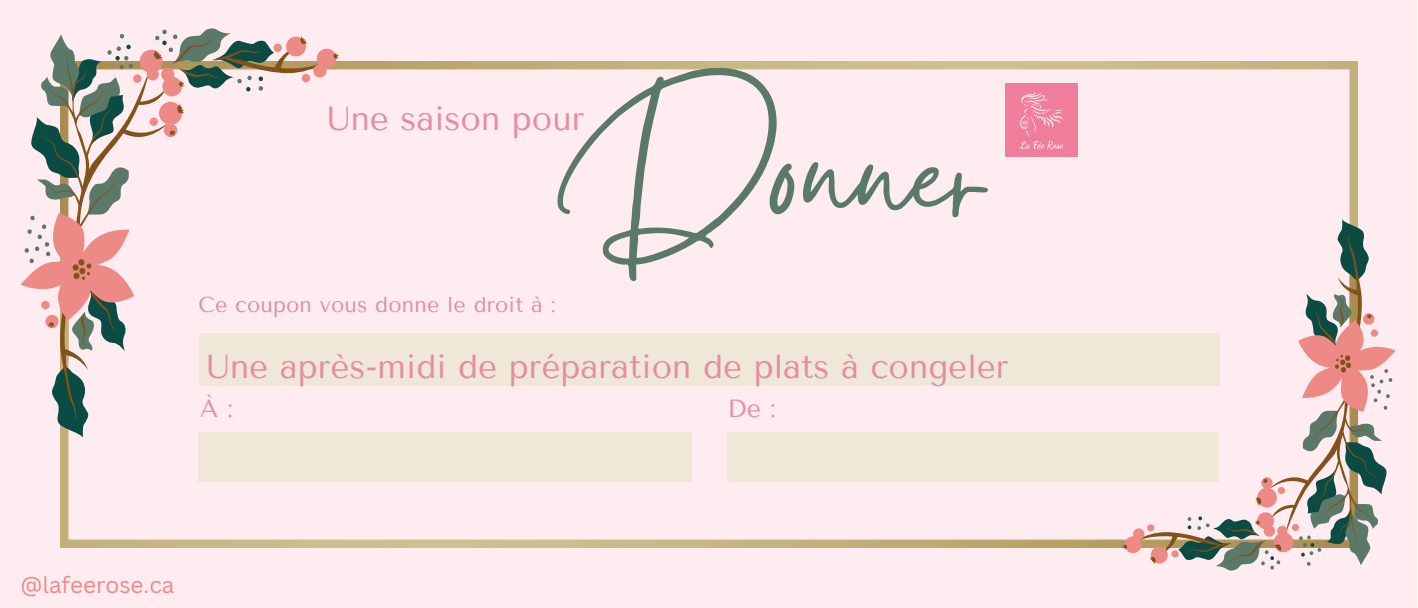
<style>
.page{position:relative;width:1418px;height:608px;background:#fff}
.page>*{position:absolute;margin:0;border:0;box-sizing:border-box;transform-origin:0 0}
.t1{font:177.08px "Gistesy";color:#5a7969}
.t2{font:33.07px "Tenor Sans";color:#e58ca2}
.t3{font:24.75px "Tenor Sans";color:#e58ca2}
.t4{font:22.5px "Canva Sans";color:#ed8a85}
.t5{font:21.38px "Tenor Sans";letter-spacing:.01em;color:#e58ca2}
</style>
<div class="page">
<div style="left:0;top:0;width:1417px;height:607px;background:#fee6eb"></div>
<img style="left:339px;top:61px;width:1018px;height:158px">
<img style="left:61px;top:437px;width:1061px;height:110px">
<svg style="left:1337px;top:228px;width:27px;height:65px;fill:#0a4c43"></svg>
<svg style="left:1215px;top:293px;width:147px;height:278px"></svg>
<svg style="left:1215px;top:298px;width:147px;height:14px"></svg>
<svg style="left:1215px;top:312px;width:180px;height:217px"></svg>
<svg style="left:1122px;top:313px;width:250px;height:251px"></svg>
<svg style="left:57px;top:351px;width:32px;height:76px;fill:#0a4c43"></svg>
<svg style="left:60px;top:329px;width:66px;height:16px"></svg>
<svg style="left:21px;top:35px;width:207px;height:294px"></svg>
<svg style="left:48px;top:36px;width:291px;height:292px"></svg>
<div style="left:199px;top:333px;width:1020px;height:53px;background:#efe7d8"></div>
<div style="left:199px;top:432px;width:493px;height:49px;background:#efe7d8"></div>
<div style="left:727px;top:432px;width:492px;height:49px;background:#efe7d8"></div>
<img style="left:1005px;top:84px;width:72px;height:72px">
<p class="t1" style="left:566px;top:39px;width:422px;rotate:2deg">Donner</p>
<h1 class="t2" style="left:327px;top:100px;width:259px">Une saison pour</h1>
<p class="t5" style="left:199px;top:292px;width:358px">Ce coupon vous donne le droit à :</p>
<h2 class="t2" style="left:206px;top:347px;width:804px">Une après-midi de préparation de plats à congeler</h2>
<h3 class="t3" style="left:200px;top:394px;width:34px">À :</h3>
<p class="t3" style="left:727px;top:394px;width:50px">De :</p>
<p class="t4" style="left:21px;top:569px;width:155px">@lafeerose.ca</p>
</div>
